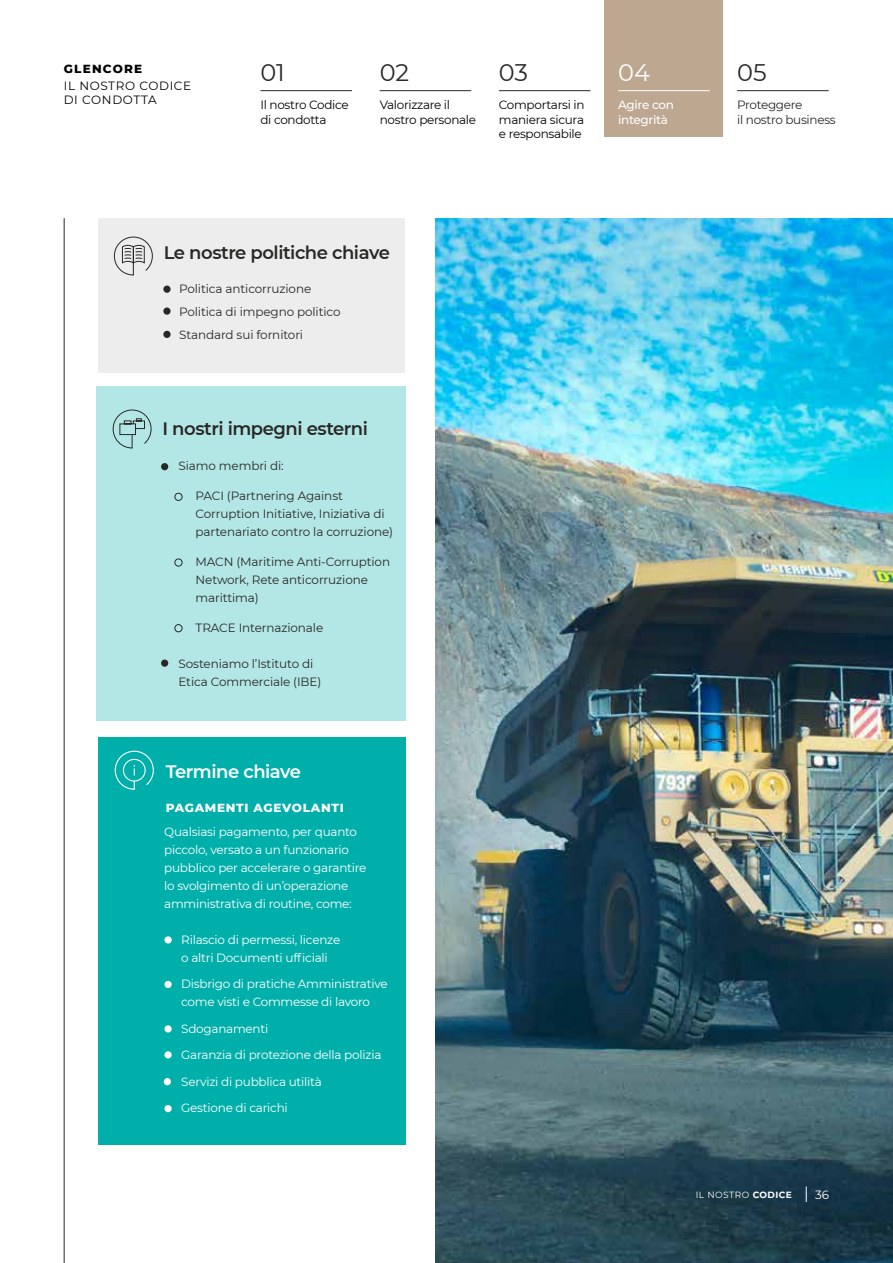
<style>
.page{position:relative;width:893px;height:1263px;background:#fff}
.page>*{position:absolute;margin:0;border:0;box-sizing:border-box;transform-origin:0 0}
.t1{font:24px "Montserrat";color:#282827}
.t2{font:24px "Montserrat";color:#fff}
.t3{font:600 18px "Montserrat";letter-spacing:-.025em;color:#282827}
.t4{font:600 18px "Montserrat";letter-spacing:-.025em;color:#fff}
.t5{font:12px/18px "Montserrat";letter-spacing:-.02em;color:#fff}
.t6{font:12px/18px "Montserrat";letter-spacing:-.01em;color:#282827}
.t7{font:12px/14.4px "Montserrat";letter-spacing:-.025em;color:#000}
.t8{font:12px/14.4px "Montserrat";letter-spacing:.05em;color:#000}
.t9{font:800 12px "Montserrat";letter-spacing:.06em;color:#fff}
.t10{font:500 12px/14.4px "Montserrat";letter-spacing:-.025em;color:#fff}
.t11{font:800 12px "Montserrat";letter-spacing:.1em;color:#000}
.t12{font:9px "Montserrat";letter-spacing:.05em;color:#fff}
.s1{font-weight:700}
</style>
<div class="page">
<hr style="left:64px;top:218px;width:1px;height:1045px;background:#282827">
<div style="left:98px;top:737px;width:308px;height:407px;background:#00afaa"></div>
<svg style="left:114px;top:750px;width:40px;height:40px"></svg>
<div style="left:123px;top:759px;width:23px;height:23px;border:1px solid #fff;border-radius:50%"></div>
<div style="left:164px;top:936px;width:8px;height:7px;background:#fff;border-radius:50%"></div>
<div style="left:164px;top:981px;width:8px;height:7px;background:#fff;border-radius:50%"></div>
<div style="left:164px;top:1025px;width:8px;height:7px;background:#fff;border-radius:50%"></div>
<div style="left:164px;top:1051px;width:8px;height:7px;background:#fff;border-radius:50%"></div>
<div style="left:164px;top:1078px;width:7px;height:7px;background:#fff;border-radius:50%"></div>
<div style="left:164px;top:1105px;width:8px;height:7px;background:#fff;border-radius:50%"></div>
<div style="left:97px;top:386px;width:309px;height:335px;background:#b3e7e6"></div>
<svg style="left:112px;top:409px;width:40px;height:40px"></svg>
<div style="left:174px;top:493px;width:8px;height:8px;border:1px solid #282827;border-radius:50%"></div>
<div style="left:161px;top:463px;width:7px;height:7px;background:#282827;border-radius:50%"></div>
<div style="left:161px;top:659px;width:7px;height:8px;background:#282827;border-radius:50%"></div>
<div style="left:174px;top:558px;width:8px;height:8px;border:1px solid #282827;border-radius:50%"></div>
<div style="left:174px;top:624px;width:8px;height:8px;border:1px solid #282827;border-radius:50%"></div>
<div style="left:98px;top:218px;width:306px;height:155px;background:#ededed"></div>
<svg style="left:114px;top:236px;width:39px;height:40px"></svg>
<div style="left:163px;top:286px;width:8px;height:7px;background:#282827;border-radius:50%"></div>
<div style="left:163px;top:307px;width:8px;height:8px;background:#282827;border-radius:50%"></div>
<div style="left:163px;top:331px;width:8px;height:7px;background:#282827;border-radius:50%"></div>
<div style="left:604px;top:0;width:118px;height:136px;background:#bda790"></div>
<hr style="left:737px;top:90px;width:92px;height:1px;background:#282827">
<hr style="left:618px;top:90px;width:92px;height:1px;background:#fff">
<hr style="left:499px;top:90px;width:91px;height:1px;background:#282827">
<hr style="left:380px;top:90px;width:91px;height:1px;background:#282827">
<hr style="left:260px;top:90px;width:92px;height:1px;background:#282827">
<img style="left:436px;top:218px;width:457px;height:1045px">
<svg style="left:806px;top:1186px;width:1px;height:16px"></svg>
<p class="t11" style="left:64px;top:60px;width:80px">GLENCORE</p>
<p class="t8" style="left:64px;top:78px;width:129px">IL NOSTRO CODICE<br>DI CONDOTTA</p>
<h1 class="t1" style="left:260px;top:56px;width:26px">01</h1>
<h1 class="t1" style="left:380px;top:56px;width:31px">02</h1>
<h1 class="t1" style="left:499px;top:56px;width:31px">03</h1>
<h1 class="t2" style="left:618px;top:56px;width:33px">04</h1>
<h1 class="t1" style="left:737px;top:56px;width:31px">05</h1>
<p class="t7" style="left:260px;top:98px;width:90px">Il nostro Codice di condotta</p>
<p class="t7" style="left:380px;top:98px;width:98px">Valorizzare il nostro personale</p>
<p class="t7" style="left:499px;top:98px;width:87px;text-align:justify">Comportarsi in maniera sicura e responsabile</p>
<p class="t10" style="left:618px;top:97px;width:57px">Agire con integrità</p>
<p class="t6" style="left:737px;top:98px;width:100px;line-height:14.4px">Proteggere<br>il nostro business</p>
<h2 class="t3" style="left:164px;top:240px;width:228px">Le nostre politiche chiave</h2>
<p class="t6" style="left:179px;top:277px;width:163px;line-height:23px">Politica anticorruzione<br>Politica di impegno politico<br>Standard sui fornitori</p>
<h2 class="t3" style="left:162px;top:416px;width:207px">I nostri impegni esterni</h2>
<p class="t6" style="left:179px;top:457px;width:107px">Siamo membri di:</p>
<p class="t6" style="left:196px;top:487px;width:199px">PACI (Partnering Against<br>Corruption Initiative, Iniziativa di partenariato contro la corruzione)</p>
<p class="t6" style="left:196px;top:553px;width:196px">MACN (Maritime Anti-Corruption<br>Network, Rete anticorruzione marittima)</p>
<p class="t6" style="left:196px;top:619px;width:129px">TRACE Internazionale</p>
<p class="t6" style="left:179px;top:655px;width:144px">Sosteniamo l’Istituto di<br>Etica Commerciale (IBE)</p>
<h2 class="t4" style="left:166px;top:758px;width:137px">Termine chiave</h2>
<p class="t9" style="left:166px;top:799px;width:180px">PAGAMENTI AGEVOLANTI</p>
<p class="t5" style="left:164px;top:822px;width:204px">Qualsiasi pagamento, per quanto piccolo, versato a un funzionario pubblico per accelerare o garantire lo svolgimento di un’operazione amministrativa di routine, come:</p>
<p class="t5" style="left:181px;top:930px;width:161px">Rilascio di permessi, licenze o altri Documenti ufficiali</p>
<p class="t5" style="left:181px;top:974px;width:208px">Disbrigo di pratiche Amministrative come visti e Commesse di lavoro</p>
<p class="t5" style="left:181px;top:1019px;width:89px">Sdoganamenti</p>
<p class="t5" style="left:181px;top:1045px;width:202px">Garanzia di protezione della polizia</p>
<p class="t5" style="left:181px;top:1072px;width:142px">Servizi di pubblica utilità</p>
<p class="t5" style="left:181px;top:1098px;width:108px">Gestione di carichi</p>
<p class="t12" style="left:696px;top:1188px;width:98px">IL NOSTRO <span class="s1">CODICE</span></p>
<p class="t5" style="left:815px;top:1185px;width:16px">36</p>
</div>
